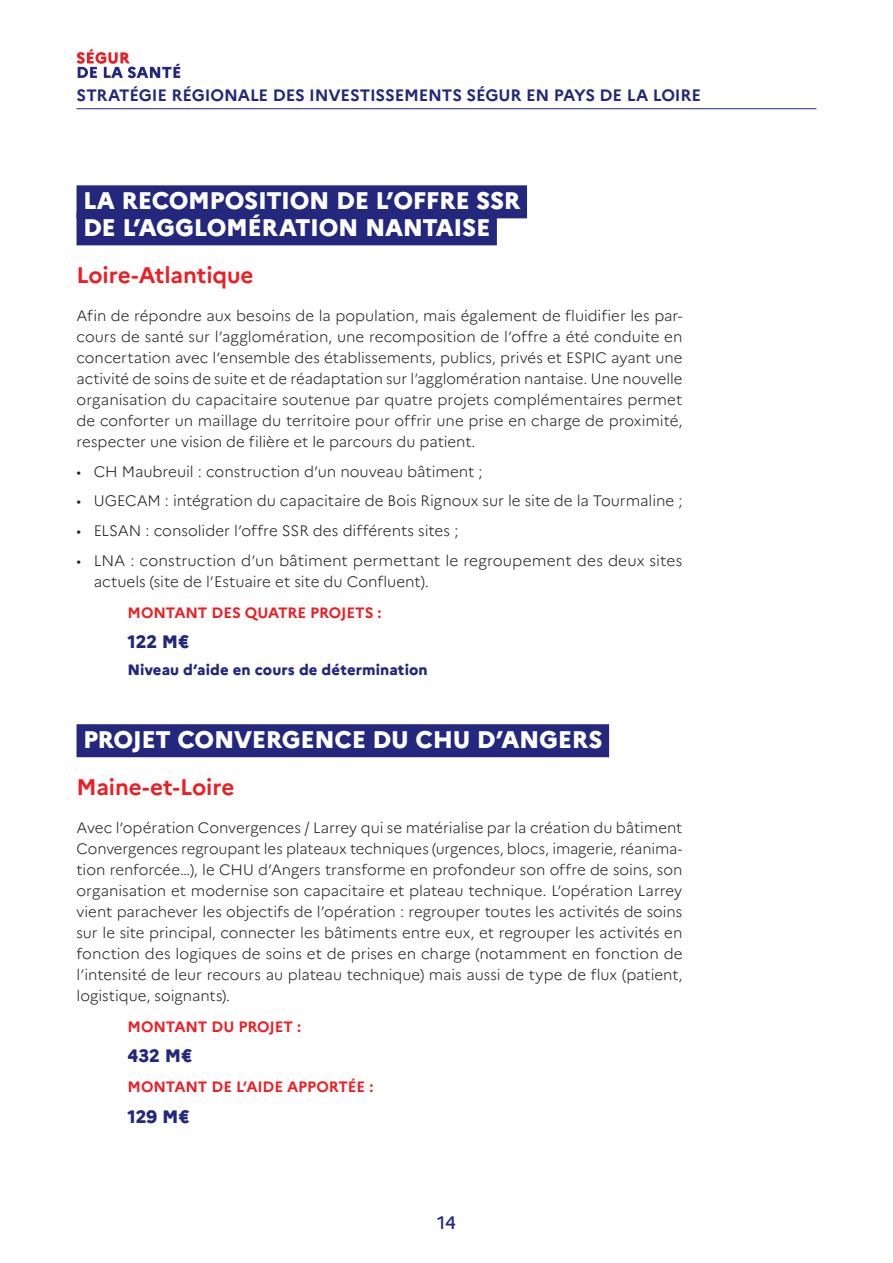
<style>
.page{position:relative;width:893px;height:1263px;background:#fff}
.page>*{position:absolute;margin:0;border:0;box-sizing:border-box;transform-origin:0 0}
.Titre_3{font:800 24px/27px "Marianne";letter-spacing:-.015em;color:#fff}
.Titre_4{font:700 22.5px "Marianne";letter-spacing:-.005em;color:#ee1d23}
.euros{font:800 18px "Marianne";letter-spacing:-.005em;color:#23287e}
.t1{font:500 18px "Marianne";color:#23287e}
.t2{font:700 16.5px "Marianne";letter-spacing:-.01em;color:#23287e}
.t3{font:300 15.15px/21.1px "Marianne";letter-spacing:-.005em;color:#231f20}
.Texte_courant{font:300 15px/21px "Marianne";letter-spacing:-.005em;color:#231f20;text-align:justify}
.Montant{font:700 15px "Marianne";letter-spacing:-.01em;color:#ee1d23}
.euros-2{font:800 15px "Marianne";letter-spacing:.01em;color:#23287e}
</style>
<div class="page">
<hr style="left:77px;top:108px;width:739px;height:1px;background:#23287e">
<svg style="left:77px;top:49px;width:103px;height:29px"></svg>
<div style="left:77px;top:185px;width:450px;height:33px;background:#23287e"></div>
<div style="left:77px;top:212px;width:420px;height:33px;background:#23287e"></div>
<div style="left:77px;top:724px;width:532px;height:33px;background:#23287e"></div>
<p class="t2" style="left:77px;top:85px;width:626px">STRATÉGIE RÉGIONALE DES INVESTISSEMENTS SÉGUR EN PAYS DE LA LOIRE</p>
<p class="Titre_3" style="left:83px;top:187px;width:439px">LA RECOMPOSITION DE L’OFFRE SSR<br>DE L’AGGLOMÉRATION NANTAISE</p>
<p class="Titre_4" style="left:77px;top:261px;width:179px">Loire-Atlantique</p>
<p class="Texte_courant" style="left:77px;top:305px;width:607px">Afin de répondre aux besoins de la population, mais également de fluidifier les par&shy;cours de santé sur l’agglomération, une recomposition de l’offre a été conduite en concertation avec l’ensemble des établissements, publics, privés et ESPIC ayant une activité de soins de suite et de réadaptation sur l’agglomération nantaise. Une nouvelle organisation du capacitaire soutenue par quatre projets complémentaires permet de conforter un maillage du territoire pour offrir une prise en charge de proximité, respecter une vision de filière et le parcours du patient.</p>
<p class="t3" style="left:77px;top:461px;width:408px">• CH Maubreuil : construction d’un nouveau bâtiment ;</p>
<p class="t3" style="left:77px;top:490px;width:607px">• UGECAM : intégration du capacitaire de Bois Rignoux sur le site de la Tourmaline ;</p>
<p class="t3" style="left:77px;top:520px;width:383px">• ELSAN : consolider l’offre SSR des différents sites ;</p>
<p class="t3" style="left:94px;top:550px;width:590px;text-indent:-17px">• LNA : construction d’un bâtiment permettant le regroupement des deux sites actuels (site de l’Estuaire et site du Confluent).</p>
<p class="Montant" style="left:128px;top:604px;width:256px">MONTANT DES QUATRE PROJETS :</p>
<p class="euros" style="left:128px;top:631px;width:63px">122 M€</p>
<p class="euros-2" style="left:128px;top:660px;width:302px">Niveau d’aide en cours de détermination</p>
<p class="Titre_3" style="left:83px;top:726px;width:521px">PROJET CONVERGENCE DU CHU D’ANGERS</p>
<p class="Titre_4" style="left:77px;top:773px;width:159px">Maine-et-Loire</p>
<p class="Texte_courant" style="left:77px;top:817px;width:608px">Avec l’opération Convergences / Larrey qui se matérialise par la création du bâtiment Convergences regroupant les plateaux techniques (urgences, blocs, imagerie, réanima&shy;tion renforcée…), le CHU d’Angers transforme en profondeur son offre de soins, son organisation et modernise son capacitaire et plateau technique. L’opération Larrey vient parachever les objectifs de l’opération : regrouper toutes les activités de soins sur le site principal, connecter les bâtiments entre eux, et regrouper les activités en fonction des logiques de soins et de prises en charge (notamment en fonction de l’intensité de leur recours au plateau technique) mais aussi de type de flux (patient, logistique, soignants).</p>
<p class="Montant" style="left:128px;top:1017px;width:175px">MONTANT DU PROJET :</p>
<p class="euros" style="left:128px;top:1044px;width:66px">432 M€</p>
<p class="Montant" style="left:128px;top:1078px;width:247px">MONTANT DE L’AIDE APPORTÉE :</p>
<p class="euros" style="left:128px;top:1105px;width:64px">129 M€</p>
<p class="t1" style="left:437px;top:1212px;width:20px">14</p>
</div>
